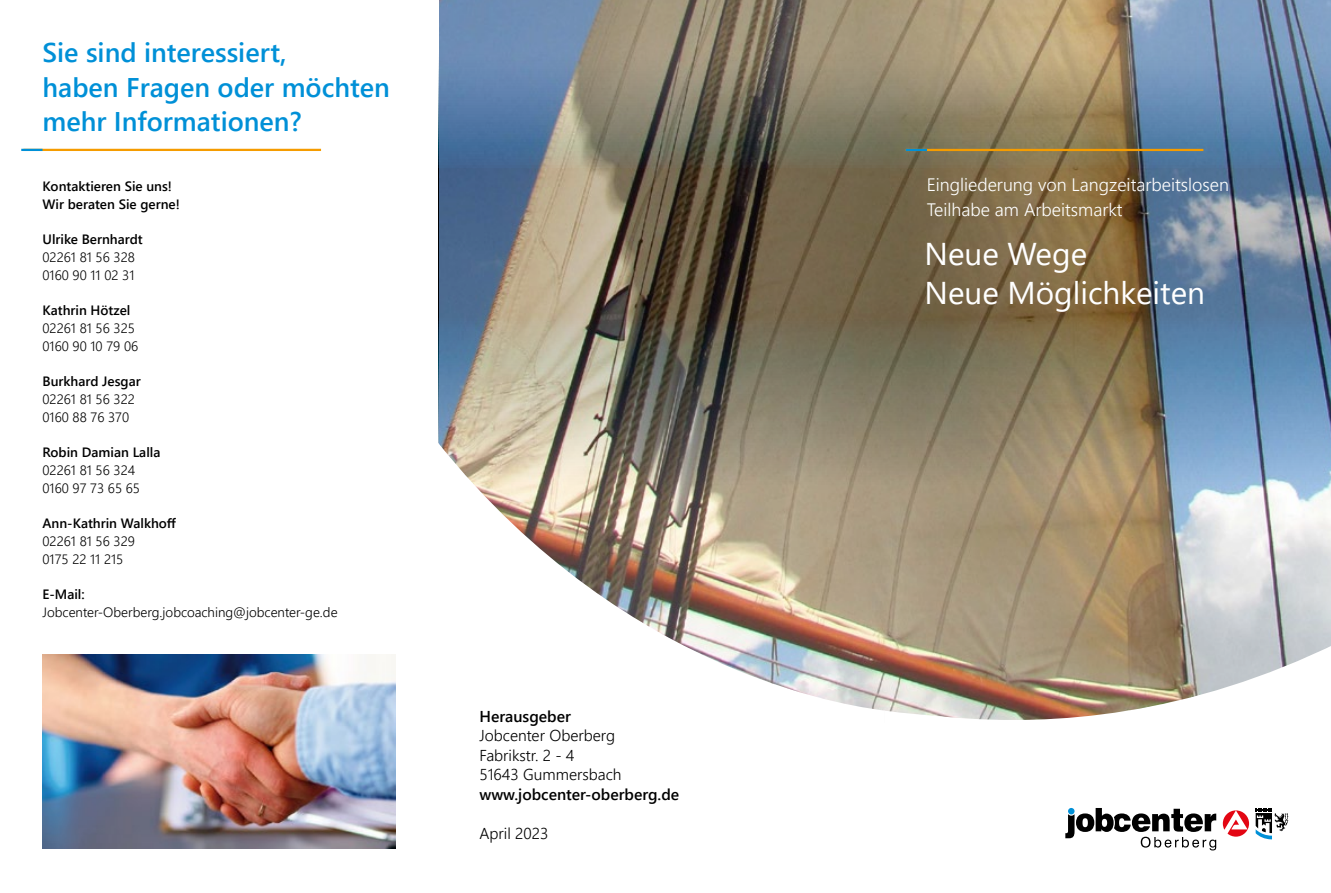
<style>
.page{position:relative;width:1331px;height:893px;background:#fff}
.page>*{position:absolute;margin:0;border:0;box-sizing:border-box;transform-origin:0 0}
.t1{font:31.5px/39px "Segoe UI";color:#fff}
.t2{font:600 27px/34.5px "Segoe UI";color:#0090d7}
.t3{font:300 18px/25.5px "Segoe UI";color:#fff}
.t4{font:300 15.75px/19.5px "Segoe UI";color:#000}
.t5{font:600 15.75px "Segoe UI";color:#000}
.t6{font:300 13.5px/18px "Segoe UI";color:#000}
.t7{font:600 13.5px/18px "Segoe UI";color:#000}
</style>
<div class="page">
<img style="left:440px;top:0;width:891px;height:642px">
<img style="left:438px;top:443px;width:460px;height:268px">
<img style="left:884px;top:642px;width:447px;height:78px">
<svg style="left:1223px;top:810px;width:26px;height:27px"></svg>
<svg style="left:1256px;top:808px;width:32px;height:31px"></svg>
<svg style="left:1065px;top:808px;width:151px;height:42px"></svg>
<img style="left:43px;top:655px;width:352px;height:194px">
<hr style="left:23px;top:149px;width:298px;height:2px;background:#f59c00">
<hr style="left:21px;top:149px;width:22px;height:2px;background:#0090d7">
<hr style="left:906px;top:149px;width:297px;height:2px;background:#f59c00">
<hr style="left:906px;top:149px;width:21px;height:2px;background:#0090d7">
<h2 class="t2" style="left:43px;top:33px;width:349px">Sie sind interessiert,<br>haben Fragen oder möchten mehr Informationen?</h2>
<p class="t7" style="left:43px;top:176px;width:139px">Kontaktieren Sie uns!<br>Wir beraten Sie gerne!</p>
<p class="t7" style="left:43px;top:229px;width:102px">Ulrike Bernhardt</p>
<p class="t6" style="left:43px;top:246px;width:94px">02261 81 56 328<br>0160 90 11 02 31</p>
<p class="t7" style="left:43px;top:300px;width:89px">Kathrin Hötzel</p>
<p class="t6" style="left:43px;top:317px;width:97px">02261 81 56 325<br>0160 90 10 79 06</p>
<p class="t7" style="left:43px;top:371px;width:100px">Burkhard Jesgar</p>
<p class="t6" style="left:43px;top:388px;width:94px">02261 81 56 322<br>0160 88 76 370</p>
<p class="t7" style="left:43px;top:442px;width:119px">Robin Damian Lalla</p>
<p class="t6" style="left:43px;top:459px;width:99px">02261 81 56 324<br>0160 97 73 65 65</p>
<p class="t7" style="left:43px;top:513px;width:135px">Ann-Kathrin Walkhoff</p>
<p class="t6" style="left:43px;top:530px;width:94px">02261 81 56 329<br>0175 22 11 215</p>
<p class="t7" style="left:43px;top:584px;width:44px">E-Mail:</p>
<p class="t6" style="left:43px;top:601px;width:297px">Jobcenter-Oberberg.jobcoaching@jobcenter-ge.de</p>
<p class="t5" style="left:479px;top:701px;width:93px">Herausgeber</p>
<p class="t4" style="left:479px;top:724px;width:144px">Jobcenter Oberberg<br>Fabrikstr. 2 - 4<br>51643 Gummersbach</p>
<p class="t5" style="left:479px;top:779px;width:201px">www.jobcenter-oberberg.de</p>
<p class="t4" style="left:479px;top:822px;width:70px">April 2023</p>
<h3 class="t3" style="left:927px;top:170px;width:304px">Eingliederung von Langzeitarbeitslosen<br>Teilhabe am Arbeitsmarkt</h3>
<h1 class="t1" style="left:924px;top:231px;width:282px">Neue Wege<br>Neue Möglichkeiten</h1>
</div>
